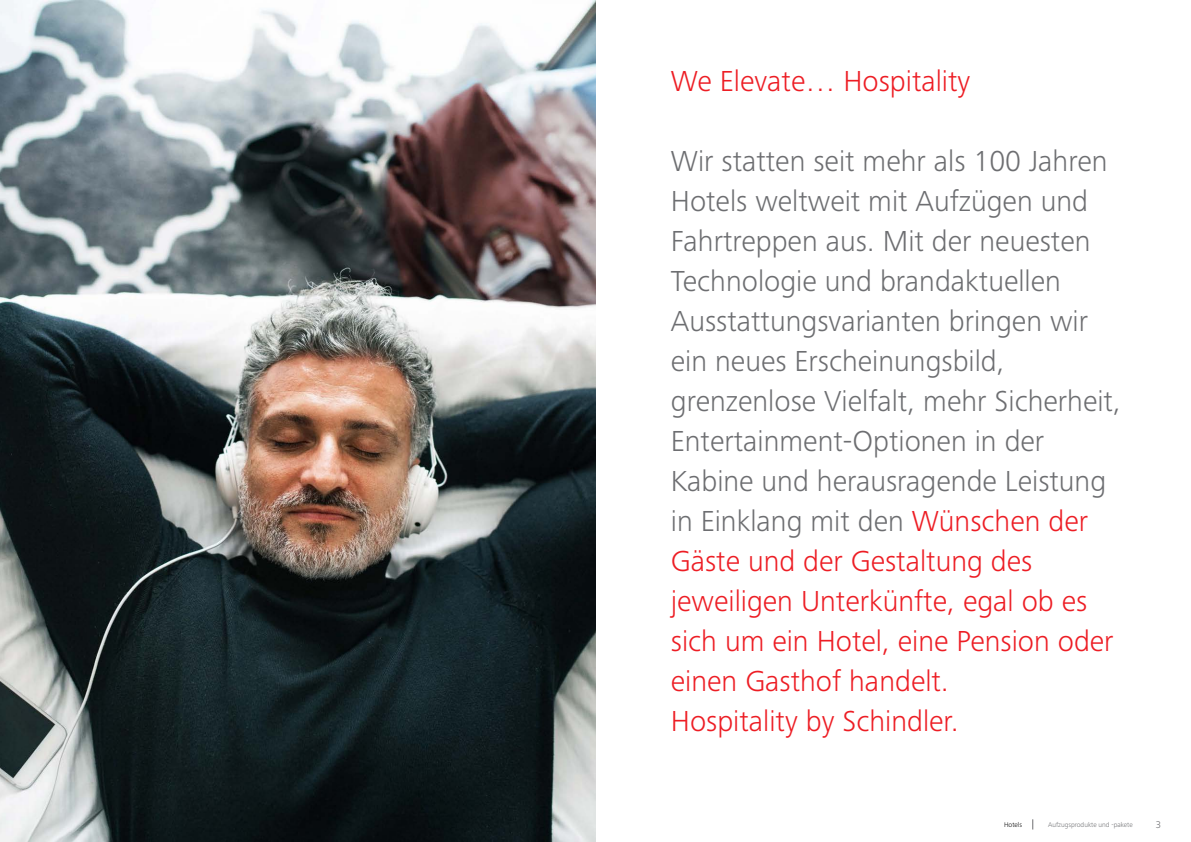
<style>
.page{position:relative;width:1191px;height:842px;background:#fff}
.page>*{position:absolute;margin:0;border:0;box-sizing:border-box;transform-origin:0 0}
.t1{font:300 30px/40px "Frutiger Next LTW1 G";color:#6d6e71}
.t2{font:300 30px "Frutiger Next LTW1 G";color:#ed1d24}
.t3{font:300 10px "Frutiger Next LTW1 G";color:#6d6e71}
.t4{font:300 7px "Frutiger Next LTW1 G";color:#6d6e71}
.t5{font:300 7px "Frutiger Next LTW1 G";color:#000}
.s1{color:#ed1d24}
</style>
<div class="page">
<img style="left:0;top:0;width:595px;height:842px">
<p class="t2" style="left:671px;top:64px;width:301px">We Elevate… Hospitality</p>
<p class="t1" style="left:671px;top:141px;width:451px">Wir statten seit mehr als 100 Jahren<br>Hotels weltweit mit Aufzügen und<br>Fahrtreppen aus. Mit der neuesten<br>Technologie und brandaktuellen<br>Ausstattungsvarianten bringen wir ein neues Erscheinungsbild, grenzenlose Vielfalt, mehr Sicherheit,<br>Entertainment-Optionen in der<br>Kabine und herausragende Leistung in Einklang mit den <span class="s1">Wünschen der<br>Gäste und der Gestaltung des jeweiligen Unterkünfte, egal ob es sich um ein Hotel, eine Pension oder einen Gasthof handelt.<br>Hospitality by Schindler.</span></p>
<p class="t5" style="left:1004px;top:820px;width:19px">Hotels</p>
<p class="t4" style="left:1048px;top:820px;width:86px">Aufzugsprodukte und -pakete</p>
<p class="t3" style="left:1155px;top:819px;width:7px">3</p>
</div>
